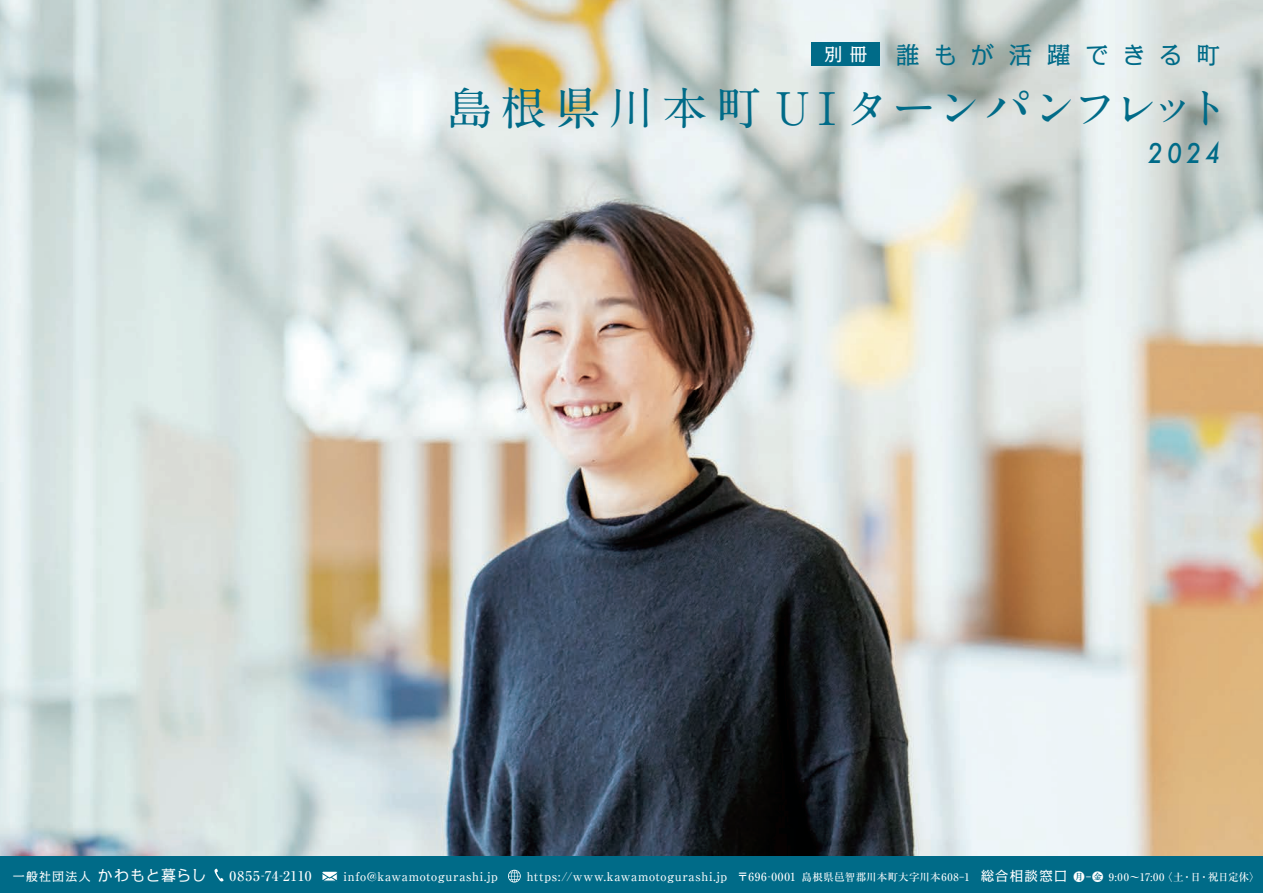
<style>
.page{position:relative;width:1263px;height:893px;background:#fff}
.page>*{position:absolute;margin:0;border:0;box-sizing:border-box;transform-origin:0 0}
.t1{font:700 45px "A1 Mincho Std";letter-spacing:.2em;color:#006b88}
.t2{font:italic 500 26.4px "Futura";color:#006b88;scale:.91 1}
.t3{font:24px "Kakumin Pro";letter-spacing:.565em;color:#006b88}
.t4{font:18px "Kakumin Pro";color:#fff}
.t5{font:15px "Kakumin Pro";letter-spacing:.04em;color:#fff}
.t6{font:500 13.5px "Ryumin Pr 6 N";letter-spacing:.05em;color:#fff}
.t7{font:500 12px "Ryumin Pr 6 N";letter-spacing:.055em;color:#fff}
.t8{font:500 10.5px "Ryumin Pr 6 N";letter-spacing:.02em;color:#fff}
.s1{font-size:49.5px}
.s2{font-size:42.75px}
.s3{font-size:40.5px}
.s4{font-size:12px}
.s5{font-size:11.25px}
.s6{font-family:"Kakumin Pro";font-weight:400;font-size:13.5px}
</style>
<div class="page">
<img style="left:0;top:0;width:1263px;height:857px">
<div style="left:0;top:857px;width:1263px;height:36px;background:#006b88"></div>
<svg style="left:214px;top:869px;width:10px;height:12px"></svg>
<svg style="left:322px;top:871px;width:16px;height:11px"></svg>
<svg style="left:508px;top:870px;width:13px;height:12px"></svg>
<div style="left:812px;top:43px;width:68px;height:23px;background:#006b88"></div>
<h3 class="t3" style="left:896px;top:36px;width:326px">誰もが活躍できる町</h3>
<h3 class="t4" style="left:824px;top:40px;width:45px">別冊</h3>
<h1 class="t1" style="left:447px;top:71px;width:785px">島根県川本町 UIターン<span class="s1">パ</span>ン<span class="s2">フ</span><span class="s1">レ</span><span class="s3">ッ</span>ト</h1>
<h2 class="t2" style="left:1148px;top:135px;width:81px">2024</h2>
<h3 class="t5" style="left:13px;top:863px;width:195px"><span class="s4">一般社団法人</span> かわもと暮らし</h3>
<p class="t6" style="left:229px;top:865px;width:84px">0855-74-2110</p>
<p class="t7" style="left:344px;top:867px;width:156px">info@kawamotogurashi.jp</p>
<p class="t8" style="left:527px;top:868px;width:729px"><span class="s4">https://www.kawamotogurashi.jp</span> <span class="s5">〒696-0001</span> 島根県邑智郡川本町大字川本608-1　<span class="s6">総合相談窓口</span> <span class="s5">月-金</span> 9:00〜17:00〈土・日・祝日定休〉</p>
</div>
